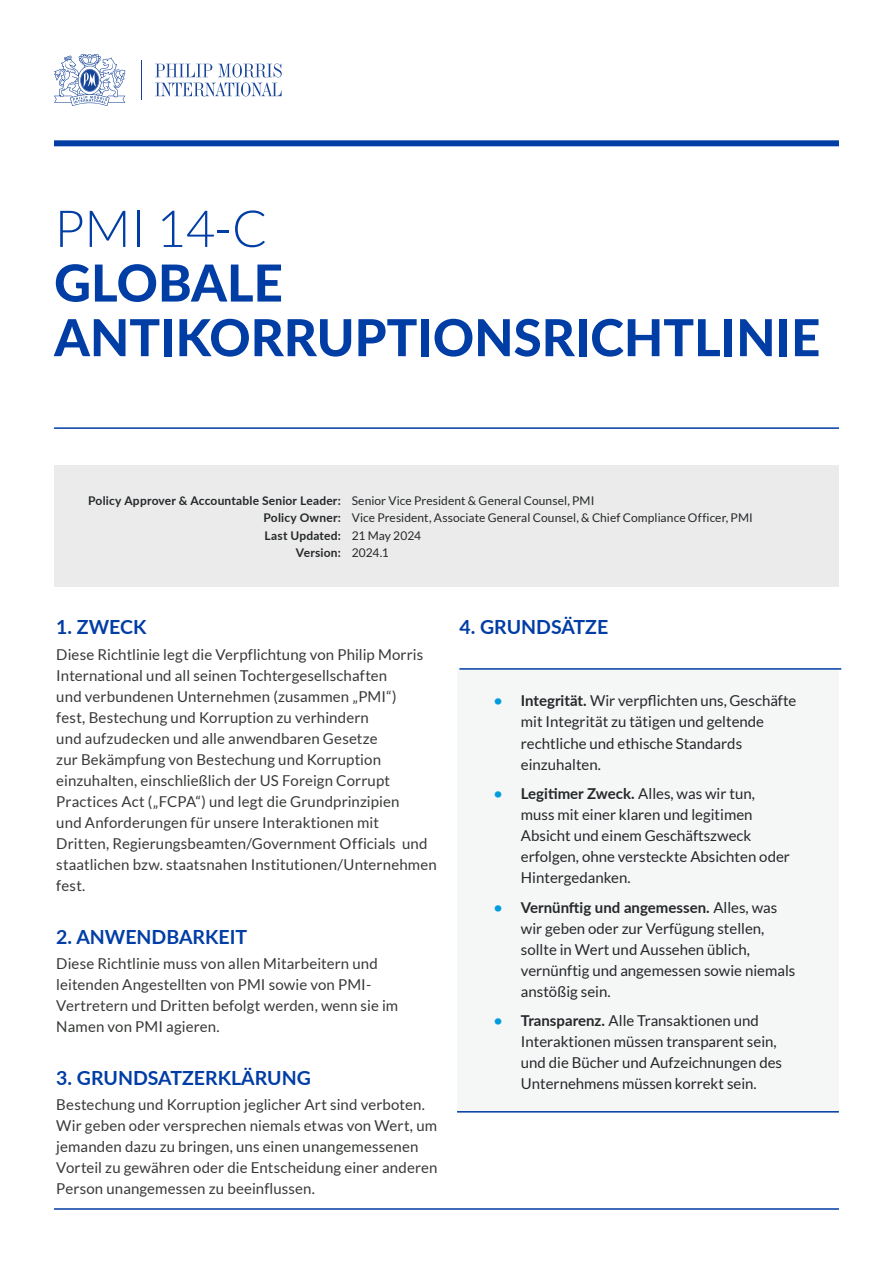
<style>
.page{position:relative;width:893px;height:1263px;background:#fff}
.page>*{position:absolute;margin:0;border:0;box-sizing:border-box;transform-origin:0 0}
.t1{font:800 51px/54.6px "Lato";color:#003da5}
.t2{font:300 51px "Lato";color:#003da5}
.t3{font:700 19.5px "Lato";color:#003da5}
.t4{font:15px/21px "Lato";letter-spacing:.01em;color:#373a37}
.t5{font:15px/21px "Lato";color:#25282a}
.t6{font:12px/17.4px "Lato";letter-spacing:.005em;color:#25282a}
.t7{font:700 12px/17.4px "Lato";letter-spacing:.015em;color:#25282a;text-align:right}
.s1{font-weight:700;color:#009cde}
.s2{font-weight:700}
</style>
<div class="page">
<div style="left:457px;top:668px;width:382px;height:444px;background:#f5f6f6"></div>
<div style="left:54px;top:140px;width:785px;height:6px;background:#003da5"></div>
<hr style="left:54px;top:427px;width:785px;height:2px;background:#003da5">
<hr style="left:54px;top:1208px;width:785px;height:2px;background:#003da5">
<div style="left:54px;top:466px;width:785px;height:121px;background:#ebebeb"></div>
<hr style="left:141px;top:60px;width:1px;height:40px;background:#174496">
<svg style="left:155px;top:64px;width:127px;height:32px"></svg>
<svg style="left:54px;top:54px;width:71px;height:52px"></svg>
<hr style="left:459px;top:668px;width:382px;height:2px;background:#003da5">
<hr style="left:457px;top:1111px;width:382px;height:1px;background:#003da5">
<h1 class="t2" style="left:54px;top:201px;width:215px">PMI 14-C</h1>
<h1 class="t1" style="left:54px;top:253px;width:768px">GLOBALE<br>ANTIKORRUPTIONSRICHTLINIE</h1>
<p class="t7" style="left:88px;top:491px;width:254px">Policy Approver &amp; Accountable Senior Leader:<br>Policy Owner:<br>Last Updated:<br>Version:</p>
<p class="t6" style="left:352px;top:492px;width:403px">Senior Vice President &amp; General Counsel, PMI<br>Vice President, Associate General Counsel, &amp; Chief Compliance Officer, PMI 21 May 2024<br>2024.1</p>
<h2 class="t3" style="left:56px;top:613px;width:92px">1. ZWECK</h2>
<p class="t4" style="left:56px;top:643px;width:382px">Diese Richtlinie legt die Verpflichtung von Philip Morris International und all seinen Tochtergesellschaften<br>und verbundenen Unternehmen (zusammen „PMI“)<br>fest, Bestechung und Korruption zu verhindern<br>und aufzudecken und alle anwendbaren Gesetze<br>zur Bekämpfung von Bestechung und Korruption einzuhalten, einschließlich der US Foreign Corrupt Practices Act („FCPA“) und legt die Grundprinzipien<br>und Anforderungen für unsere Interaktionen mit<br>Dritten, Regierungsbeamten/Government Officials und staatlichen bzw. staatsnahen Institutionen/Unternehmen fest.</p>
<h2 class="t3" style="left:56px;top:922px;width:192px">2. ANWENDBARKEIT</h2>
<p class="t4" style="left:56px;top:953px;width:343px">Diese Richtlinie muss von allen Mitarbeitern und leitenden Angestellten von PMI sowie von PMI-Vertretern und Dritten befolgt werden, wenn sie im Namen von PMI agieren.</p>
<h2 class="t3" style="left:56px;top:1063px;width:256px">3. GRUNDSATZERKLÄRUNG</h2>
<p class="t4" style="left:56px;top:1094px;width:383px">Bestechung und Korruption jeglicher Art sind verboten.<br>Wir geben oder versprechen niemals etwas von Wert, um jemanden dazu zu bringen, uns einen unangemessenen Vorteil zu gewähren oder die Entscheidung einer anderen Person unangemessen zu beeinflussen.</p>
<h2 class="t3" style="left:459px;top:613px;width:150px">4. GRUNDSÄTZE</h2>
<p class="t5" style="left:521px;top:690px;width:277px;text-indent:-27px"><span class="s1">•</span> <span class="s2">Integrität.</span> Wir verpflichten uns, Geschäfte mit Integrität zu tätigen und geltende rechtliche und ethische Standards einzuhalten.</p>
<p class="t5" style="left:521px;top:783px;width:271px;text-indent:-27px"><span class="s1">•</span> <span class="s2">Legitimer Zweck.</span> Alles, was wir tun, muss mit einer klaren und legitimen Absicht und einem Geschäftszweck erfolgen, ohne versteckte Absichten oder Hintergedanken.</p>
<p class="t5" style="left:521px;top:896px;width:276px;text-indent:-27px"><span class="s1">•</span> <span class="s2">Vernünftig und angemessen.</span> Alles, was wir geben oder zur Verfügung stellen, sollte in Wert und Aussehen üblich, vernünftig und angemessen sowie niemals anstößig sein.</p>
<p class="t5" style="left:521px;top:1010px;width:263px;text-indent:-27px"><span class="s1">•</span> <span class="s2">Transparenz.</span> Alle Transaktionen und Interaktionen müssen transparent sein, und die Bücher und Aufzeichnungen des Unternehmens müssen korrekt sein.</p>
</div>
